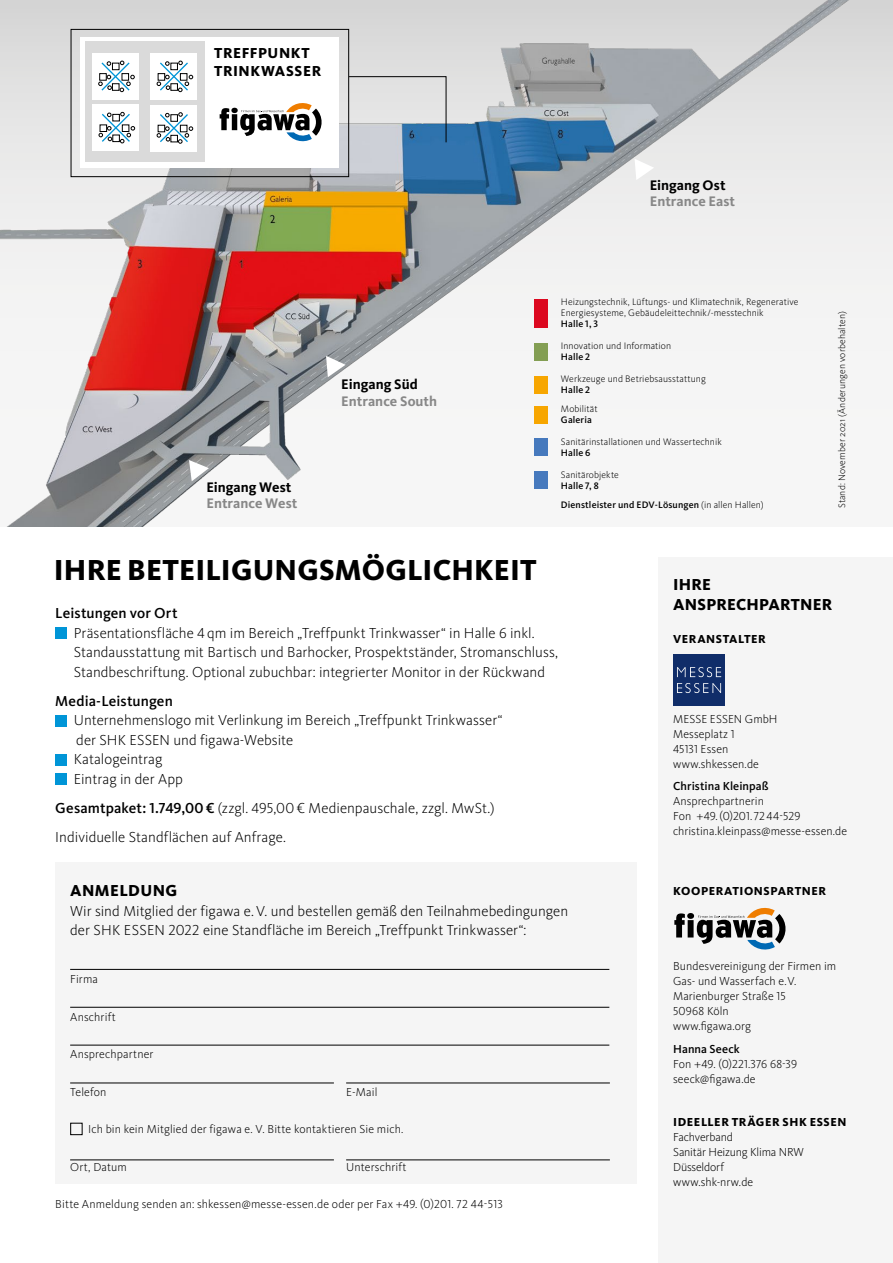
<style>
.page{position:relative;width:893px;height:1263px;background:#fff}
.page>*{position:absolute;margin:0;border:0;box-sizing:border-box;transform-origin:0 0}
.t1{font:800 30px "Kievit OT";letter-spacing:.005em;color:#000}
.t2{font:800 16.5px/19.5px "Kievit OT";letter-spacing:.015em;color:#000}
.t3{font:300 15px/19.5px "Kievit OT";color:#000}
.t4{font:500 15px "Kievit OT";letter-spacing:.005em;color:#000}
.t5{font:800 15px/18px "Kievit OT";letter-spacing:.035em;color:#000}
.t6{font:700 14.4px "Kievit OT";color:#878787}
.t7{font:700 14.4px "Kievit OT";color:#000}
.t8{font:300 12px/15px "Kievit OT";letter-spacing:.005em;color:#000}
.t9{font:300 12px/15px "Kievit OT";letter-spacing:-.015em;color:#000}
.t10{font:800 12px "Kievit OT";letter-spacing:.045em;color:#000}
.t11{font:500 12px "Kievit OT";letter-spacing:.005em;color:#000}
.t12{font:300 9.75px/10.9px "Kievit OT";letter-spacing:.005em;color:#000}
.t13{font:500 9.75px/18.9px "Kievit OT";letter-spacing:.01em;color:#000}
.s1{font-weight:300}
.s2{font-weight:500}
</style>
<div class="page">
<div style="left:55px;top:627px;width:12px;height:12px;background:#0095d7"></div>
<div style="left:55px;top:715px;width:12px;height:12px;background:#0095d7"></div>
<div style="left:55px;top:754px;width:12px;height:12px;background:#0095d7"></div>
<div style="left:55px;top:773px;width:12px;height:12px;background:#0095d7"></div>
<img style="left:0;top:0;width:893px;height:526px">
<svg style="left:635px;top:159px;width:19px;height:21px"></svg>
<svg style="left:326px;top:356px;width:20px;height:21px"></svg>
<svg style="left:189px;top:460px;width:20px;height:21px"></svg>
<div style="left:658px;top:557px;width:235px;height:706px;background:#f5f5f5"></div>
<div style="left:673px;top:655px;width:51px;height:51px;background:#102d69"></div>
<svg style="left:677px;top:667px;width:44px;height:10px"></svg>
<svg style="left:677px;top:683px;width:44px;height:10px"></svg>
<svg style="left:674px;top:908px;width:111px;height:41px"></svg>
<div style="left:55px;top:862px;width:582px;height:322px;background:#f5f5f5"></div>
<div style="left:70px;top:1123px;width:13px;height:12px;border:1px solid #000"></div>
<hr style="left:70px;top:969px;width:539px;height:1px;background:#000">
<hr style="left:70px;top:1007px;width:539px;height:1px;background:#000">
<hr style="left:70px;top:1045px;width:539px;height:1px;background:#000">
<hr style="left:70px;top:1082px;width:264px;height:1px;background:#000">
<hr style="left:70px;top:1159px;width:264px;height:1px;background:#000">
<hr style="left:346px;top:1082px;width:264px;height:1px;background:#000">
<hr style="left:346px;top:1159px;width:264px;height:1px;background:#000">
<div style="left:80px;top:37px;width:259px;height:131px;background:#fff"></div>
<div style="left:85px;top:42px;width:120px;height:120px;background:#dadada"></div>
<div style="left:151px;top:105px;width:46px;height:46px;background:#fff"></div>
<svg style="left:157px;top:112px;width:36px;height:32px"></svg>
<div style="left:93px;top:104px;width:46px;height:47px;background:#fff"></div>
<svg style="left:99px;top:112px;width:36px;height:31px"></svg>
<div style="left:92px;top:53px;width:47px;height:47px;background:#fff"></div>
<svg style="left:98px;top:61px;width:37px;height:31px"></svg>
<div style="left:151px;top:53px;width:46px;height:47px;background:#fff"></div>
<svg style="left:157px;top:61px;width:36px;height:31px"></svg>
<svg style="left:349px;top:76px;width:98px;height:67px;background:#c1cad3"></svg>
<svg style="left:220px;top:103px;width:102px;height:38px"></svg>
<div style="left:534px;top:299px;width:14px;height:28px;background:#dc081f"></div>
<div style="left:534px;top:471px;width:14px;height:18px;background:#4679bd"></div>
<div style="left:534px;top:439px;width:14px;height:17px;background:#4679bd"></div>
<div style="left:534px;top:406px;width:14px;height:17px;background:#f7a600"></div>
<div style="left:534px;top:376px;width:14px;height:17px;background:#f7a600"></div>
<div style="left:534px;top:343px;width:14px;height:17px;background:#839e53"></div>
<div style="left:71px;top:29px;width:278px;height:148px;border:1px solid #000"></div>
<p class="t5" style="left:214px;top:44px;width:108px">TREFFPUNKT<br>TRINKWASSER</p>
<p class="t7" style="left:206px;top:478px;width:87px">Eingang West</p>
<p class="t6" style="left:206px;top:494px;width:93px">Entrance West</p>
<p class="t7" style="left:341px;top:375px;width:78px">Eingang Süd</p>
<p class="t6" style="left:341px;top:392px;width:97px">Entrance South</p>
<p class="t7" style="left:650px;top:176px;width:77px">Eingang Ost</p>
<p class="t6" style="left:650px;top:193px;width:87px">Entrance East</p>
<p class="t12" style="left:561px;top:297px;width:239px">Heizungstechnik, Lüftungs- und Klimatechnik, Regenerative<br>Energiesysteme, Gebäudeleittechnik/-messtechnik</p>
<p class="t13" style="left:561px;top:315px;width:39px">Halle 1, 3</p>
<p class="t12" style="left:561px;top:341px;width:112px">Innovation und Information</p>
<p class="t13" style="left:561px;top:348px;width:31px">Halle 2</p>
<p class="t12" style="left:561px;top:374px;width:146px">Werkzeuge und Betriebsausstattung</p>
<p class="t13" style="left:561px;top:381px;width:31px">Halle 2</p>
<p class="t12" style="left:561px;top:403px;width:38px">Mobilität</p>
<p class="t13" style="left:561px;top:410px;width:32px">Galeria</p>
<p class="t12" style="left:561px;top:436px;width:162px">Sanitärinstallationen und Wassertechnik</p>
<p class="t13" style="left:561px;top:443px;width:31px">Halle 6</p>
<p class="t12" style="left:561px;top:469px;width:60px">Sanitärobjekte</p>
<p class="t13" style="left:561px;top:476px;width:204px">Halle 7, 8<br>Dienstleister und EDV-Lösungen <span class="s1">(in allen Hallen)</span></p>
<p class="t12" style="left:836px;top:508px;width:198px;rotate:-90deg">Stand: November 2021 (Änderungen vorbehalten)</p>
<h1 class="t1" style="left:54px;top:552px;width:484px">IHRE BETEILIGUNGSMÖGLICHKEIT</h1>
<p class="t4" style="left:55px;top:604px;width:124px">Leistungen vor Ort</p>
<p class="t3" style="left:74px;top:623px;width:486px">Präsentationsfläche 4 qm im Bereich „Treffpunkt Trinkwasser“ in Halle 6 inkl.<br>Standausstattung mit Bartisch und Barhocker, Prospektständer, Stromanschluss,<br>Standbeschriftung. Optional zubuchbar: integrierter Monitor in der Rückwand</p>
<p class="t4" style="left:55px;top:692px;width:119px">Media-Leistungen</p>
<p class="t3" style="left:74px;top:710px;width:430px">Unternehmenslogo mit Verlinkung im Bereich „Treffpunkt Trinkwasser“ der SHK ESSEN und figawa-Website<br>Katalogeintrag<br>Eintrag in der App</p>
<p class="t3" style="left:55px;top:793px;width:441px;line-height:29.2px"><span class="s2">Gesamtpaket: 1.749,00€</span> (zzgl. 495,00€ Medienpauschale, zzgl. MwSt.)<br>Individuelle Standflächen auf Anfrage.</p>
<p class="t2" style="left:70px;top:881px;width:108px">ANMELDUNG</p>
<p class="t3" style="left:70px;top:901px;width:499px">Wir sind Mitglied der figawa e.V. und bestellen gemäß den Teilnahmebedingungen der SHK ESSEN 2022 eine Standfläche im Bereich „Treffpunkt Trinkwasser“:</p>
<p class="t8" style="left:70px;top:972px;width:29px">Firma</p>
<p class="t8" style="left:70px;top:1009px;width:47px">Anschrift</p>
<p class="t8" style="left:70px;top:1047px;width:85px">Ansprechpartner</p>
<p class="t8" style="left:70px;top:1084px;width:38px">Telefon</p>
<p class="t8" style="left:346px;top:1084px;width:33px">E-Mail</p>
<p class="t8" style="left:88px;top:1122px;width:317px">Ich bin kein Mitglied der figawa e. V. Bitte kontaktieren Sie mich.</p>
<p class="t8" style="left:70px;top:1159px;width:58px">Ort, Datum</p>
<p class="t8" style="left:346px;top:1159px;width:62px">Unterschrift</p>
<p class="t8" style="left:55px;top:1196px;width:449px">Bitte Anmeldung senden an: shkessen@messe-essen.de oder per Fax +49. (0)201. 72 44-513</p>
<p class="t2" style="left:673px;top:575px;width:161px">IHRE<br>ANSPRECHPARTNER</p>
<p class="t10" style="left:673px;top:632px;width:94px">VERANSTALTER</p>
<p class="t8" style="left:673px;top:711px;width:106px">MESSE ESSEN GmbH<br>Messeplatz 1<br>45131 Essen www.shkessen.de</p>
<p class="t11" style="left:673px;top:779px;width:97px">Christina Kleinpaß</p>
<p class="t8" style="left:673px;top:794px;width:176px">Ansprechpartnerin<br>Fon +49.(0)201. 7244-529 christina.kleinpass@messe-essen.de</p>
<p class="t10" style="left:673px;top:884px;width:154px">KOOPERATIONSPARTNER</p>
<p class="t8" style="left:673px;top:959px;width:165px">Bundesvereinigung der Firmen im<br>Gas- und Wasserfach e.V.<br>Marienburger Straße 15<br>50968 Köln<br>www.figawa.org</p>
<p class="t11" style="left:673px;top:1041px;width:68px">Hanna Seeck</p>
<p class="t8" style="left:673px;top:1056px;width:125px">Fon +49. (0)221.376 68-39 seeck@figawa.de</p>
<p class="t10" style="left:673px;top:1115px;width:175px">IDEELLER TRÄGER SHK ESSEN</p>
<p class="t9" style="left:673px;top:1130px;width:132px">Fachverband<br>Sanitär Heizung Klima NRW<br>Düsseldorf www.shk-nrw.de</p>
</div>
